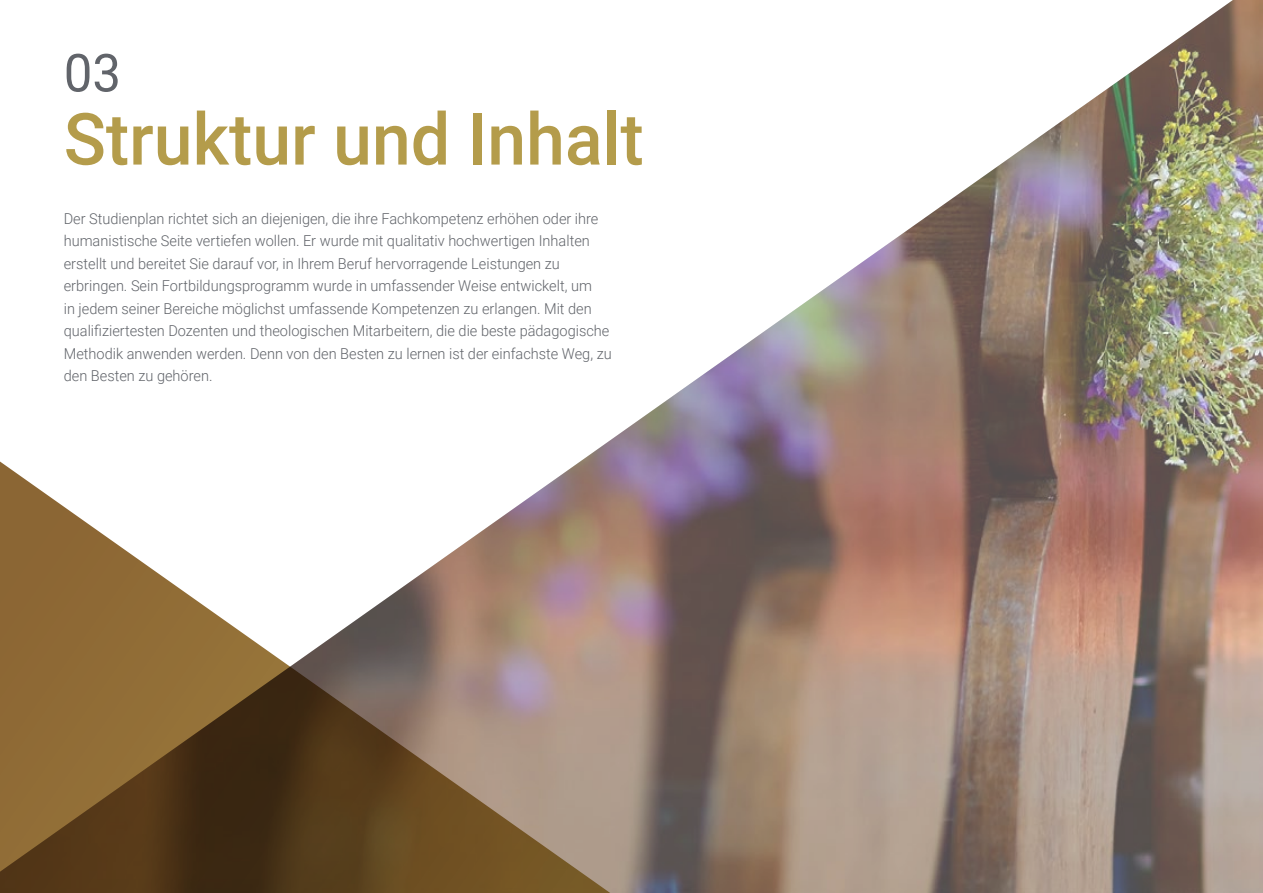
<style>
.page{position:relative;width:1263px;height:893px;background:#fff}
.page>*{position:absolute;margin:0;border:0;box-sizing:border-box;transform-origin:0 0}
.t1{font:500 72px "Roboto";color:#b49c4b}
.t2{font:52.5px "Roboto";color:#61646a}
.t3{font:300 15px/22.5px "Roboto";color:#61646a}
</style>
<div class="page">
<img style="left:602px;top:0;width:661px;height:893px">
<svg style="left:0;top:446px;width:640px;height:447px"></svg>
<h2 class="t2" style="left:64px;top:36px;width:59px">03</h2>
<h1 class="t1" style="left:64px;top:89px;width:581px">Struktur und Inhalt</h1>
<p class="t3" style="left:64px;top:207px;width:549px">Der Studienplan richtet sich an diejenigen, die ihre Fachkompetenz erhöhen oder ihre humanistische Seite vertiefen wollen. Er wurde mit qualitativ hochwertigen Inhalten erstellt und bereitet Sie darauf vor, in Ihrem Beruf hervorragende Leistungen zu erbringen. Sein Fortbildungsprogramm wurde in umfassender Weise entwickelt, um<br>in jedem seiner Bereiche möglichst umfassende Kompetenzen zu erlangen. Mit den qualifiziertesten Dozenten und theologischen Mitarbeitern, die die beste pädagogische Methodik anwenden werden. Denn von den Besten zu lernen ist der einfachste Weg, zu den Besten zu gehören.</p>
</div>
